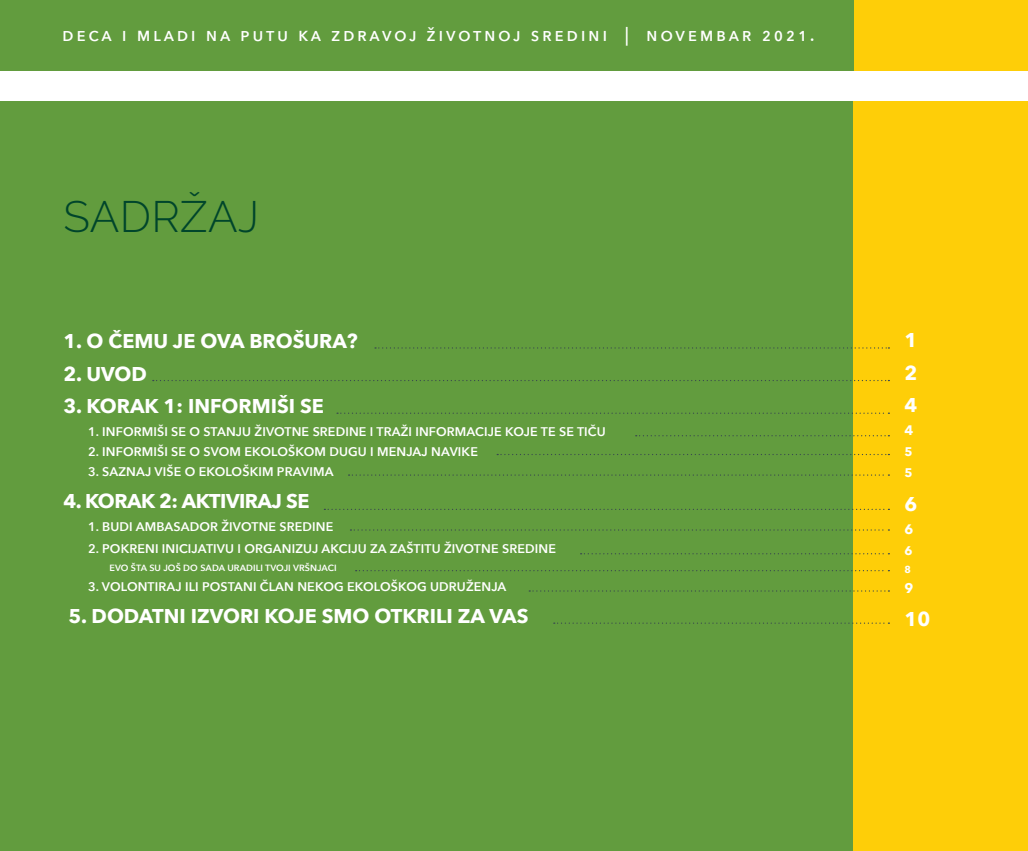
<style>
.page{position:relative;width:1028px;height:851px;background:#fff}
.page>*{position:absolute;margin:0;border:0;box-sizing:border-box;transform-origin:0 0}
.t1{font:300 43.75px "Raleway";letter-spacing:.01em;color:#00452b}
.t2{font:700 19.88px/32.5px "Avenir Next";color:#fff;text-align:justify}
.t3{font:700 19.88px "Avenir Next";letter-spacing:-.025em;color:#fff}
.t4{font:500 18.75px "Avenir Next";letter-spacing:.14em;color:#fff}
.t5{font:700 13.75px "Avenir Next";color:#fff}
.t6{font:600 12.5px "Avenir Next";letter-spacing:.01em;color:#fff}
.t7{font:700 12.5px/21.2px "Avenir Next";color:#fff}
.t8{font:700 10px "Avenir Next";color:#fff}
.t9{font:600 9px "Avenir Next";letter-spacing:.01em;color:#fff}
</style>
<div class="page">
<div style="left:0;top:101px;width:853px;height:749px;background:#629c3e"></div>
<div style="left:853px;top:101px;width:175px;height:749px;background:#fece08"></div>
<svg style="left:375px;top:347px;width:514px;height:1px"></svg>
<svg style="left:153px;top:380px;width:736px;height:1px"></svg>
<svg style="left:635px;top:435px;width:254px;height:1px"></svg>
<svg style="left:497px;top:454px;width:392px;height:1px"></svg>
<svg style="left:348px;top:474px;width:541px;height:1px"></svg>
<svg style="left:337px;top:412px;width:552px;height:2px"></svg>
<svg style="left:580px;top:553px;width:309px;height:1px"></svg>
<svg style="left:324px;top:508px;width:565px;height:2px"></svg>
<svg style="left:350px;top:529px;width:539px;height:1px"></svg>
<svg style="left:529px;top:590px;width:360px;height:1px"></svg>
<svg style="left:356px;top:570px;width:533px;height:1px"></svg>
<svg style="left:554px;top:622px;width:335px;height:1px"></svg>
<div style="left:0;top:0;width:1028px;height:71px;background:#fece08"></div>
<div style="left:0;top:0;width:853px;height:71px;background:#629c3e"></div>
<h3 class="t4" style="left:62px;top:19px;width:754px">deca i mladi na putu ka zdravoj životnoj sredini | novembar 2021.</h3>
<h1 class="t1" style="left:63px;top:191px;width:197px">SADRŽAJ</h1>
<h2 class="t2" style="left:63px;top:325px;width:296px">1. O ČEMU JE OVA BROŠURA?</h2>
<h2 class="t2" style="left:63px;top:357px;width:85px">2. UVOD</h2>
<h2 class="t2" style="left:63px;top:390px;width:262px">3. KORAK 1: INFORMIŠI SE</h2>
<p class="t6" style="left:88px;top:420px;width:519px">1. INFORMIŠI SE O STANJU ŽIVOTNE SREDINE I TRAŽI INFORMACIJE KOJE TE SE TIČU</p>
<p class="t6" style="left:88px;top:440px;width:391px">2. INFORMIŠI SE O SVOM EKOLOŠKOM DUGU I MENJAJ NAVIKE</p>
<p class="t6" style="left:88px;top:460px;width:247px">3. SAZNAJ VIŠE O EKOLOŠKIM PRAVIMA</p>
<h2 class="t3" style="left:63px;top:484px;width:248px">4. KORAK 2: AKTIVIRAJ SE</h2>
<p class="t6" style="left:88px;top:515px;width:247px">1. BUDI AMBASADOR ŽIVOTNE SREDINE</p>
<p class="t6" style="left:88px;top:538px;width:469px">2. POKRENI INICIJATIVU I ORGANIZUJ AKCIJU ZA ZAŠTITU ŽIVOTNE SREDINE</p>
<p class="t9" style="left:109px;top:560px;width:229px">EVO ŠTA SU JOŠ DO SADA URADILI TVOJI VRŠNJACI</p>
<p class="t6" style="left:88px;top:575px;width:420px">3. VOLONTIRAJ ILI POSTANI ČLAN NEKOG EKOLOŠKOG UDRUŽENJA</p>
<h2 class="t2" style="left:68px;top:600px;width:462px">5. DODATNI IZVORI KOJE SMO OTKRILI ZA VAS</h2>
<h2 class="t2" style="left:904px;top:324px;width:14px">1<br>2<br>4</h2>
<p class="t5" style="left:904px;top:418px;width:10px">4</p>
<p class="t7" style="left:904px;top:441px;width:10px">5<br>5</p>
<h2 class="t2" style="left:904px;top:487px;width:14px">6</h2>
<p class="t5" style="left:904px;top:517px;width:10px">6</p>
<p class="t7" style="left:904px;top:539px;width:10px">6</p>
<p class="t8" style="left:904px;top:560px;width:8px">8</p>
<p class="t5" style="left:904px;top:575px;width:10px">9</p>
<h2 class="t2" style="left:904px;top:602px;width:27px">10</h2>
</div>
